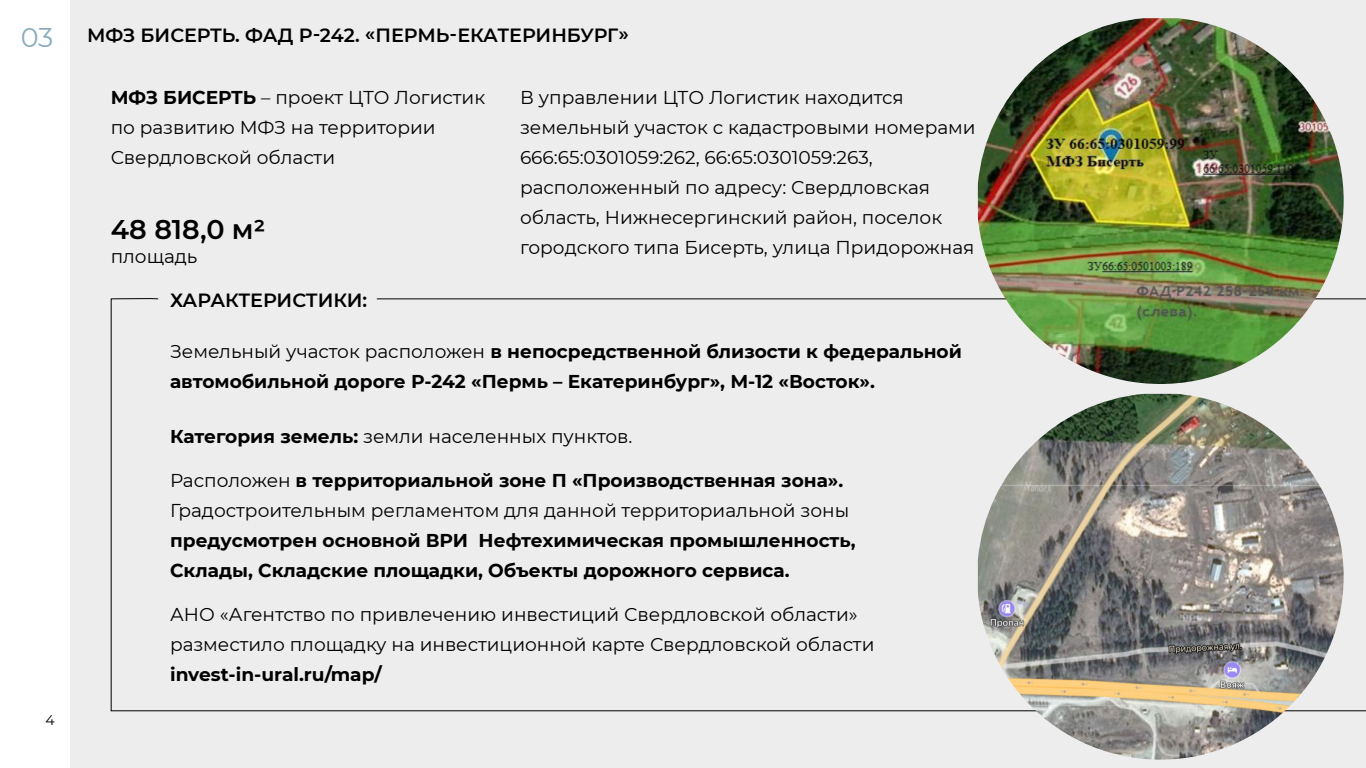
<style>
.page{position:relative;width:1366px;height:768px;background:#fff}
.page>*{position:absolute;margin:0;border:0;box-sizing:border-box;transform-origin:0 0}
.t1{font:600 27px "Montserrat";color:#000}
.t2{font:600 19.1px "Montserrat";color:#000}
.t3{font:18.6px/30px "Montserrat";color:#000}
.t4{font:700 18.6px/30px "Montserrat";color:#000}
.t5{font:14px "Montserrat";color:#000}
.s1{font-weight:400;font-size:27px;color:#89acba}
.s2{font-weight:700}
.s3{font-weight:400}
</style>
<div class="page">
<div style="left:70px;top:0;width:1296px;height:768px;background:#ededed"></div>
<svg style="left:110px;top:298px;width:1256px;height:414px"></svg>
<img style="left:978px;top:18px;width:366px;height:366px">
<img style="left:978px;top:394px;width:366px;height:366px">
<p class="t2" style="left:21px;top:22px;width:610px"><span class="s1">03</span> МФЗ БИСЕРТЬ. ФАД Р-242. «ПЕРМЬ-ЕКАТЕРИНБУРГ»</p>
<p class="t3" style="left:111px;top:82px;width:376px"><span class="s2">МФЗ БИСЕРТЬ</span> – проект ЦТО Логистик по развитию МФЗ на территории<br>Свердловской области</p>
<h1 class="t1" style="left:111px;top:210px;width:156px">48 818,0 м2</h1>
<p class="t3" style="left:111px;top:241px;width:88px">площадь</p>
<p class="t2" style="left:170px;top:286px;width:199px">ХАРАКТЕРИСТИКИ:</p>
<p class="t3" style="left:520px;top:82px;width:457px">В управлении ЦТО Логистик находится земельный участок с кадастровыми номерами 666:65:0301059:262, 66:65:0301059:263, расположенный по адресу: Свердловская область, Нижнесергинский район, поселок городского типа Бисерть, улица Придорожная</p>
<p class="t5" style="left:45px;top:710px;width:11px">4</p>
<p class="t4" style="left:170px;top:335px;width:793px"><span class="s3">Земельный участок расположен</span> в непосредственной близости к федеральной автомобильной дороге Р-242 «Пермь – Екатеринбург», М-12 «Восток».</p>
<p class="t3" style="left:170px;top:420px;width:464px"><span class="s2">Категория земель:</span> земли населенных пунктов.</p>
<p class="t3" style="left:170px;top:465px;width:681px">Расположен <span class="s2">в территориальной зоне П «Производственная зона».<br></span>Градостроительным регламентом для данной территориальной зоны</p>
<p class="t4" style="left:170px;top:524px;width:687px">предусмотрен основной ВРИ Нефтехимическая промышленность,<br>Склады, Складские площадки, Объекты дорожного сервиса.</p>
<p class="t3" style="left:170px;top:599px;width:706px">АНО «Агентство по привлечению инвестиций Свердловской области» разместило площадку на инвестиционной карте Свердловской области</p>
<p class="t4" style="left:170px;top:658px;width:213px">invest-in-ural.ru/map/</p>
</div>
